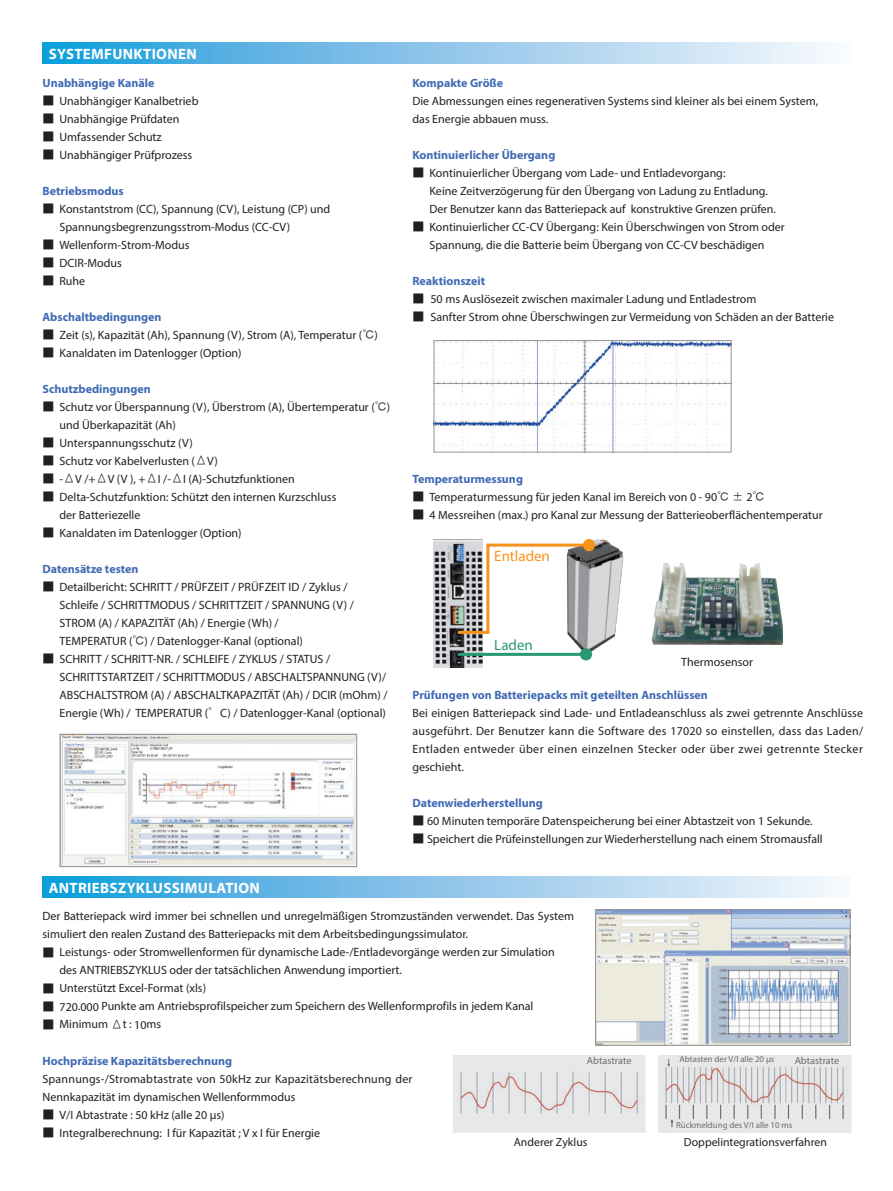
<style>
.page{position:relative;width:893px;height:1191px;background:#fff}
.page>*{position:absolute;margin:0;border:0;box-sizing:border-box;transform-origin:0 0}
.正常{font:700 15px "Myriad Pro";letter-spacing:.02em;color:#fff}
.t1{font:15px "Myriad Pro";color:#f7931d}
.t2{font:15px "Myriad Pro";color:#289972}
.t3{font:12px/18px "Myriad Pro";color:#231f20}
.t4{font:700 12px "Myriad Pro";color:#406ab4}
.t5{font:11.7px "Myriad Pro";color:#231f20}
.t6{font:10.35px "Myriad Pro";color:#6c6d70}
.t7{font:8.85px "Myriad Pro";color:#6c6d70}
.s1{font-family:"AR Hei B5";font-weight:500}
</style>
<div class="page">
<img style="left:62px;top:735px;width:293px;height:130px">
<div style="left:60px;top:733px;width:297px;height:134px;border:1px solid #939598"></div>
<img style="left:436px;top:342px;width:293px;height:108px">
<div style="left:434px;top:340px;width:297px;height:112px;border:1px solid #939598"></div>
<img style="left:597px;top:911px;width:251px;height:132px">
<div style="left:595px;top:909px;width:255px;height:136px;border:1px solid #939598"></div>
<img style="left:434px;top:540px;width:49px;height:127px">
<img style="left:564px;top:539px;width:60px;height:118px">
<svg style="left:455px;top:542px;width:137px;height:93px"></svg>
<div style="left:583px;top:539px;width:12px;height:12px;background:#f7931d;border-radius:50%"></div>
<hr style="left:458px;top:653px;width:128px;height:3px;background:#289972">
<div style="left:580px;top:648px;width:12px;height:12px;background:#289972;border-radius:50%"></div>
<img style="left:651px;top:563px;width:131px;height:82px">
<img style="left:453px;top:1055px;width:399px;height:77px">
<svg style="left:43px;top:876px;width:796px;height:21px;background:#88c6ea"></svg>
<svg style="left:43px;top:43px;width:787px;height:21px;background:#8ac7ea"></svg>
<p class="正常" style="left:49px;top:44px;width:149px">SYSTEMFUNKTIONEN</p>
<p class="t4" style="left:43px;top:75px;width:113px">Unabhängige Kanäle</p>
<p class="t3" style="left:43px;top:91px;width:157px"><span class="s1">■</span> Unabhängiger Kanalbetrieb</p>
<p class="t3" style="left:43px;top:109px;width:139px"><span class="s1">■</span> Unabhängige Prüfdaten</p>
<p class="t3" style="left:43px;top:127px;width:121px"><span class="s1">■</span> Umfassender Schutz</p>
<p class="t3" style="left:43px;top:145px;width:151px"><span class="s1">■</span> Unabhängiger Prüfprozess</p>
<p class="t4" style="left:43px;top:183px;width:83px">Betriebsmodus</p>
<p class="t3" style="left:60px;top:199px;width:272px;text-indent:-17px"><span class="s1">■</span> Konstantstrom (CC), Spannung (CV), Leistung (CP) und<br>Spannungsbegrenzungsstrom-Modus (CC-CV)</p>
<p class="t3" style="left:43px;top:235px;width:149px"><span class="s1">■</span> Wellenform-Strom-Modus</p>
<p class="t3" style="left:43px;top:253px;width:81px"><span class="s1">■</span> DCIR-Modus</p>
<p class="t3" style="left:43px;top:271px;width:44px"><span class="s1">■</span> Ruhe</p>
<p class="t4" style="left:43px;top:309px;width:121px">Abschaltbedingungen</p>
<p class="t3" style="left:43px;top:325px;width:337px"><span class="s1">■</span> Zeit (s), Kapazität (Ah), Spannung (V), Strom (A), Temperatur (<span class="s1">℃</span>)</p>
<p class="t3" style="left:43px;top:343px;width:201px"><span class="s1">■</span> Kanaldaten im Datenlogger (Option)</p>
<p class="t4" style="left:43px;top:381px;width:110px">Schutzbedingungen</p>
<p class="t3" style="left:60px;top:397px;width:332px;text-indent:-17px"><span class="s1">■</span> Schutz vor Überspannung (V), Überstrom (A), Übertemperatur (<span class="s1">℃</span>) und Überkapazität (Ah)</p>
<p class="t3" style="left:43px;top:433px;width:152px"><span class="s1">■</span> Unterspannungsschutz (V)</p>
<p class="t3" style="left:43px;top:451px;width:177px"><span class="s1">■</span> Schutz vor Kabelverlusten (<span class="s1">Δ</span>V)</p>
<p class="t3" style="left:43px;top:469px;width:254px"><span class="s1">■</span> -<span class="s1">Δ</span>V /+<span class="s1">Δ</span>V (V ), +<span class="s1">Δ</span>I /-<span class="s1">Δ</span>I (A)-Schutzfunktionen</p>
<p class="t3" style="left:43px;top:487px;width:295px"><span class="s1">■</span> Delta-Schutzfunktion: Schützt den internen Kurzschluss</p>
<p class="t3" style="left:60px;top:505px;width:82px">der Batteriezelle</p>
<p class="t3" style="left:43px;top:523px;width:201px"><span class="s1">■</span> Kanaldaten im Datenlogger (Option)</p>
<p class="t4" style="left:43px;top:561px;width:98px">Datensätze testen</p>
<p class="t3" style="left:43px;top:577px;width:306px"><span class="s1">■</span> Detailbericht: SCHRITT / PRÜFZEIT / PRÜFZEIT ID / Zyklus /</p>
<p class="t3" style="left:60px;top:595px;width:296px">Schleife / SCHRITTMODUS / SCHRITTZEIT / SPANNUNG (V) /</p>
<p class="t3" style="left:60px;top:613px;width:221px">STROM (A) / KAPAZITÄT (Ah) / Energie (Wh) /</p>
<p class="t3" style="left:60px;top:631px;width:245px">TEMPERATUR (<span class="s1">℃</span>) / Datenlogger-Kanal (optional)</p>
<p class="t3" style="left:60px;top:649px;width:330px;text-indent:-17px"><span class="s1">■</span> SCHRITT / SCHRITT-NR. / SCHLEIFE / ZYKLUS / STATUS / SCHRITTSTARTZEIT / SCHRITTMODUS / ABSCHALTSPANNUNG (V)/ ABSCHALTSTROM (A) / ABSCHALTKAPAZITÄT (Ah) / DCIR (mOhm) / Energie (Wh) / TEMPERATUR (<span class="s1">°</span>C) / Datenlogger-Kanal (optional)</p>
<p class="正常" style="left:49px;top:878px;width:213px">ANTRIEBSZYKLUSSIMULATION</p>
<p class="t4" style="left:412px;top:75px;width:92px">Kompakte Größe</p>
<p class="t3" style="left:412px;top:91px;width:407px">Die Abmessungen eines regenerativen Systems sind kleiner als bei einem System,</p>
<p class="t3" style="left:412px;top:109px;width:137px">das Energie abbauen muss.</p>
<p class="t4" style="left:412px;top:147px;width:144px">Kontinuierlicher Übergang</p>
<p class="t3" style="left:412px;top:163px;width:315px"><span class="s1">■</span> Kontinuierlicher Übergang vom Lade- und Entladevorgang:</p>
<p class="t3" style="left:429px;top:181px;width:340px">Keine Zeitverzögerung für den Übergang von Ladung zu Entladung.</p>
<p class="t3" style="left:429px;top:199px;width:348px">Der Benutzer kann das Batteriepack auf konstruktive Grenzen prüfen.</p>
<p class="t3" style="left:412px;top:217px;width:374px"><span class="s1">■</span> Kontinuierlicher CC-CV Übergang: Kein Überschwingen von Strom oder</p>
<p class="t3" style="left:429px;top:235px;width:337px">Spannung, die die Batterie beim Übergang von CC-CV beschädigen</p>
<p class="t4" style="left:412px;top:273px;width:74px">Reaktionszeit</p>
<p class="t3" style="left:412px;top:289px;width:345px"><span class="s1">■</span> 50 ms Auslösezeit zwischen maximaler Ladung und Entladestrom</p>
<p class="t3" style="left:412px;top:307px;width:423px"><span class="s1">■</span> Sanfter Strom ohne Überschwingen zur Vermeidung von Schäden an der Batterie</p>
<p class="t4" style="left:412px;top:471px;width:112px">Temperaturmessung</p>
<p class="t3" style="left:412px;top:487px;width:354px"><span class="s1">■</span> Temperaturmessung für jeden Kanal im Bereich von 0 - 90<span class="s1">℃ ±</span> 2<span class="s1">℃</span></p>
<p class="t3" style="left:412px;top:505px;width:412px"><span class="s1">■</span> 4 Messreihen (max.) pro Kanal zur Messung der Batterieoberflächentemperatur</p>
<p class="t1" style="left:494px;top:546px;width:57px">Entladen</p>
<p class="t2" style="left:494px;top:635px;width:40px">Laden</p>
<p class="t3" style="left:681px;top:652px;width:73px">Thermosensor</p>
<p class="t4" style="left:412px;top:687px;width:297px">Prüfungen von Batteriepacks mit geteilten Anschlüssen</p>
<p class="t3" style="left:412px;top:703px;width:452px;text-align:justify">Bei einigen Batteriepack sind Lade- und Entladeanschluss als zwei getrennte Anschlüsse ausgeführt. Der Benutzer kann die Software des 17020 so einstellen, dass das Laden/ Entladen entweder über einen einzelnen Stecker oder über zwei getrennte Stecker geschieht.</p>
<p class="t4" style="left:412px;top:795px;width:132px">Datenwiederherstellung</p>
<p class="t3" style="left:412px;top:811px;width:402px"><span class="s1">■</span> 60 Minuten temporäre Datenspeicherung bei einer Abtastzeit von 1 Sekunde.</p>
<p class="t3" style="left:412px;top:829px;width:412px"><span class="s1">■</span> Speichert die Prüfeinstellungen zur Wiederherstellung nach einem Stromausfall</p>
<p class="t3" style="left:43px;top:907px;width:533px">Der Batteriepack wird immer bei schnellen und unregelmäßigen Stromzuständen verwendet. Das System simuliert den realen Zustand des Batteriepacks mit dem Arbeitsbedingungssimulator.</p>
<p class="t3" style="left:60px;top:943px;width:497px;text-indent:-17px"><span class="s1">■</span> Leistungs- oder Stromwellenformen für dynamische Lade-/Entladevorgänge werden zur Simulation des ANTRIEBSZYKLUS oder der tatsächlichen Anwendung importiert.</p>
<p class="t3" style="left:43px;top:979px;width:165px"><span class="s1">■</span> Unterstützt Excel-Format (xls)</p>
<p class="t3" style="left:43px;top:997px;width:492px"><span class="s1">■</span> 720.000 Punkte am Antriebsprofilspeicher zum Speichern des Wellenformprofils in jedem Kanal</p>
<p class="t3" style="left:43px;top:1015px;width:120px"><span class="s1">■</span> Minimum <span class="s1">Δ</span>t : 10ms</p>
<p class="t4" style="left:43px;top:1053px;width:191px">Hochpräzise Kapazitätsberechnung</p>
<p class="t3" style="left:43px;top:1069px;width:371px">Spannungs-/Stromabtastrate von 50kHz zur Kapazitätsberechnung der<br>Nennkapazität im dynamischen Wellenformmodus</p>
<p class="t3" style="left:43px;top:1105px;width:184px"><span class="s1">■</span> V/I Abtastrate : 50 kHz (alle 20 µs)</p>
<p class="t3" style="left:43px;top:1123px;width:279px"><span class="s1">■</span> Integralberechnung: I für Kapazität ; V x I für Energie</p>
<p class="t7" style="left:679px;top:1053px;width:96px">Abtasten der V/I alle 20 µs</p>
<p class="t6" style="left:795px;top:1053px;width:46px">Abtastrate</p>
<p class="t6" style="left:587px;top:1053px;width:46px">Abtastrate</p>
<p class="t7" style="left:676px;top:1119px;width:118px">Rückmeldung des V/I alle 10 ms</p>
<p class="t5" style="left:514px;top:1134px;width:75px">Anderer Zyklus</p>
<p class="t5" style="left:684px;top:1134px;width:144px">Doppelintegrationsverfahren</p>
</div>
